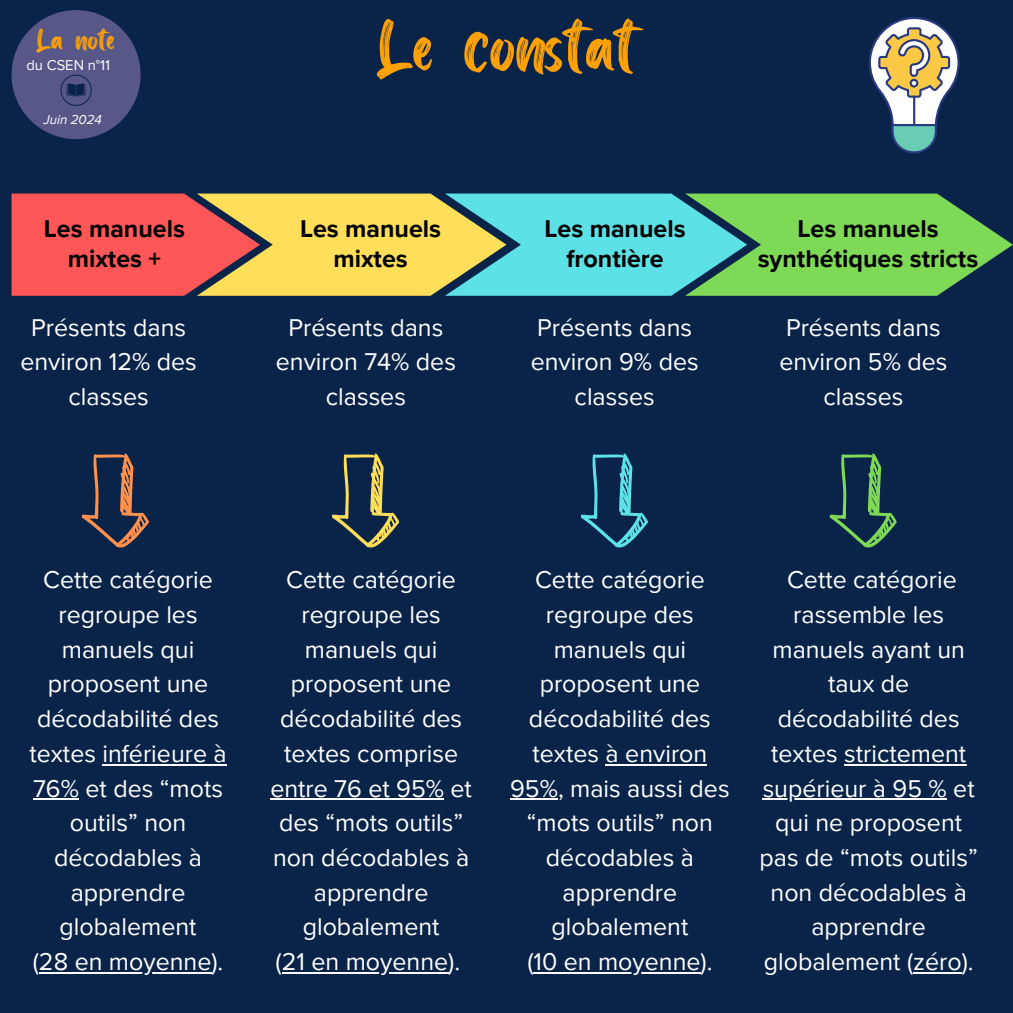
<style>
.page{position:relative;width:1013px;height:1013px;background:#fff}
.page>*{position:absolute;margin:0;border:0;box-sizing:border-box;transform-origin:0 0}
.t1{font:77.88px "Redkits";color:#fea106}
.t2{font:31.5px "Redkits";color:#fea106}
.t3{font:25px/34.8px "Proxima Nova";color:#fff;text-align:center}
.t4{font:700 25px/30px "Proxima Nova";color:#000;text-align:center}
.t5{font:14.75px "Proxima Nova";color:#fff}
.t6{font:italic 13.25px "Proxima Nova";color:#fff}
</style>
<div class="page">
<div style="left:0;top:0;width:1012px;height:1012px;background:#0a2449"></div>
<div style="left:12px;top:10px;width:129px;height:129px;background:#575888;border-radius:50%"></div>
<svg style="left:60px;top:75px;width:31px;height:31px"></svg>
<svg style="left:12px;top:193px;width:1000px;height:103px;background:#a8b276"></svg>
<svg style="left:82px;top:453px;width:67px;height:95px"></svg>
<svg style="left:829px;top:453px;width:68px;height:95px"></svg>
<svg style="left:581px;top:453px;width:67px;height:95px"></svg>
<svg style="left:332px;top:453px;width:67px;height:95px"></svg>
<svg style="left:868px;top:17px;width:91px;height:136px"></svg>
<hr style="left:102px;top:763px;width:125px;height:2px;background:#fff">
<hr style="left:33px;top:798px;width:46px;height:2px;background:#fff">
<hr style="left:39px;top:971px;width:172px;height:2px;background:#fff">
<hr style="left:270px;top:798px;width:174px;height:2px;background:#fff">
<hr style="left:282px;top:971px;width:166px;height:2px;background:#fff">
<hr style="left:605px;top:763px;width:102px;height:2px;background:#fff">
<hr style="left:510px;top:798px;width:48px;height:2px;background:#fff">
<hr style="left:533px;top:971px;width:167px;height:2px;background:#fff">
<hr style="left:844px;top:763px;width:122px;height:2px;background:#fff">
<hr style="left:762px;top:798px;width:184px;height:2px;background:#fff">
<hr style="left:913px;top:971px;width:48px;height:2px;background:#fff">
<p class="t2" style="left:36px;top:19px;width:80px">La note</p>
<h1 class="t5" style="left:26px;top:56px;width:85px">du CSEN n°11</h1>
<h3 class="t6" style="left:43px;top:112px;width:60px">Juin 2024</h3>
<h4 class="t1" style="left:377px;top:-4px;width:261px">Le constat</h4>
<h2 class="t4" style="left:44px;top:214px;width:143px">Les manuels mixtes +</h2>
<p class="t4" style="left:300px;top:214px;width:143px">Les manuels mixtes</p>
<p class="t4" style="left:544px;top:214px;width:143px">Les manuels frontière</p>
<p class="t4" style="left:757px;top:214px;width:222px">Les manuels synthétiques stricts</p>
<h3 class="t3" style="left:20px;top:310px;width:178px">Présents dans environ 12% des classes</h3>
<h3 class="t3" style="left:276px;top:310px;width:182px">Présents dans environ 74% des classes</h3>
<h3 class="t3" style="left:530px;top:310px;width:170px">Présents dans environ 9% des classes</h3>
<h4 class="t3" style="left:779px;top:310px;width:169px">Présents dans environ 5% des classes</h4>
<h4 class="t3" style="left:29px;top:563px;width:199px">Cette catégorie regroupe les manuels qui proposent une décodabilité des textes inférieure à<br>76% et des “mots outils” non décodables à apprendre globalement<br>(28 en moyenne).</h4>
<h4 class="t3" style="left:270px;top:563px;width:203px">Cette catégorie regroupe les manuels qui proposent une décodabilité des textes comprise entre 76 et 95% et des “mots outils” non décodables à apprendre globalement<br>(21 en moyenne).</h4>
<p class="t3" style="left:510px;top:563px;width:221px">Cette catégorie regroupe des manuels qui proposent une décodabilité des textes à environ<br>95%, mais aussi des “mots outils” non décodables à apprendre globalement<br>(10 en moyenne).</p>
<p class="t3" style="left:771px;top:563px;width:197px">Cette catégorie rassemble les manuels ayant un taux de décodabilité des textes strictement</p>
<h4 class="t3" style="left:759px;top:771px;width:220px">supérieur à 95 % et qui ne proposent pas de “mots outils” non décodables à apprendre globalement (zéro).</h4>
</div>
